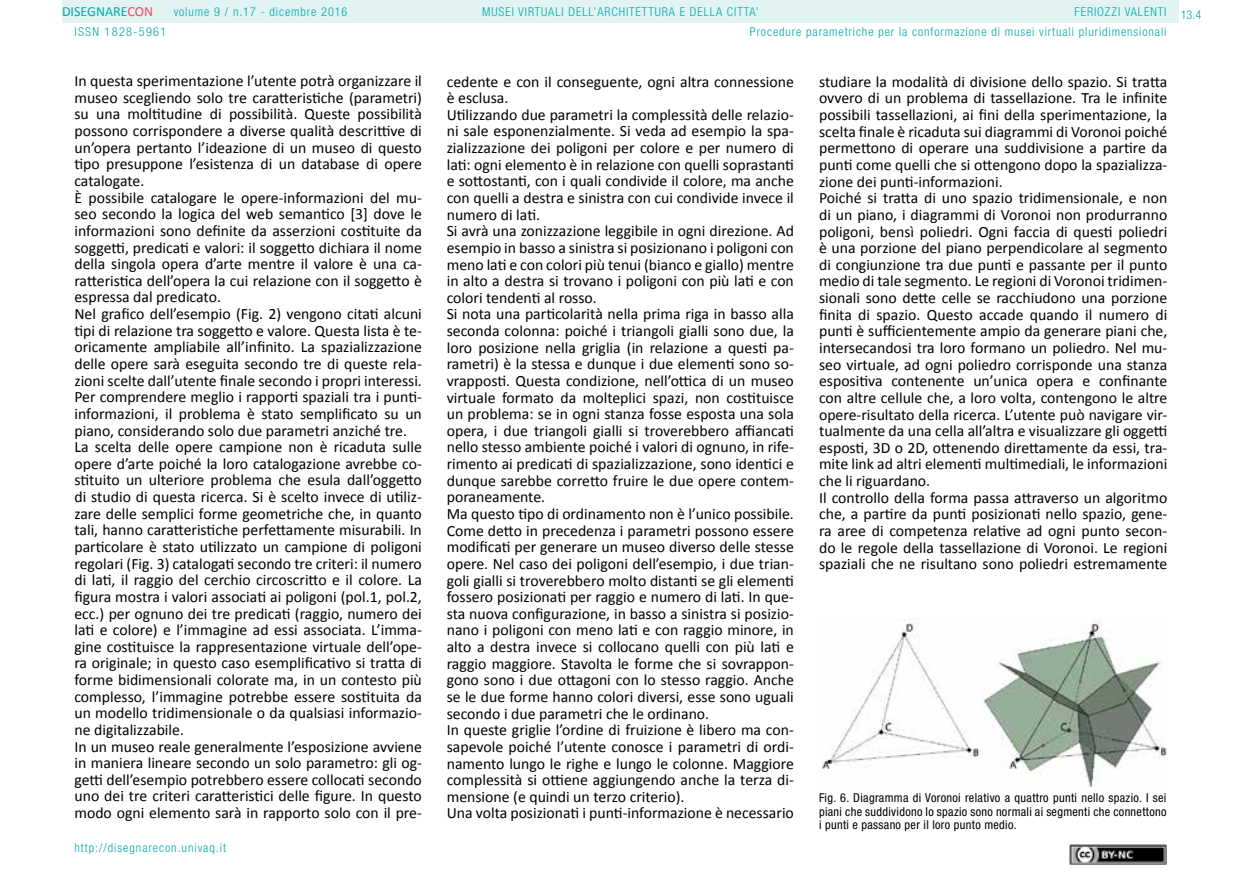
<style>
.page{position:relative;width:1241px;height:893px;background:#fff}
.page>*{position:absolute;margin:0;border:0;box-sizing:border-box;transform-origin:0 0}
.t1{font:15.75px/16.6px "Calibri";color:#000}
.t2{font:14px "Calibri";color:#00aaad}
.t3{font:300 condensed 12.25px/19.4px "Helvetica Neue LT Std";letter-spacing:.075em;color:#00aaad;text-align:right}
.t4{font:condensed 12.25px/13.1px "Helvetica Neue LT Std";letter-spacing:.025em;color:#000;text-align:justify}
.t5{font:300 condensed 12.25px "Helvetica Neue LT Std";letter-spacing:.11em;color:#00aaad}
.s1{color:#f24862}
</style>
<div class="page">
<div style="left:62px;top:0;width:1116px;height:23px;background:#e2f3f3"></div>
<img style="left:1069px;top:845px;width:97px;height:19px">
<img style="left:822px;top:618px;width:345px;height:169px">
<p class="t2" style="left:62px;top:3px;width:93px">DISEGNARE<span class="s1">CON</span></p>
<p class="t3" style="left:749px;top:2px;width:418px">FERIOZZI VALENTI<br>Procedure parametriche per la conformazione di musei virtuali pluridimensionali</p>
<p class="t3" style="left:174px;top:2px;width:175px">volume 9 / n.17 - dicembre 2016</p>
<p class="t3" style="left:482px;top:2px;width:278px">MUSEI VIRTUALI DELL’ARCHITETTURA E DELLA CITTA’</p>
<p class="t3" style="left:1180px;top:5px;width:22px">13.4</p>
<p class="t5" style="left:74px;top:24px;width:93px">ISSN 1828-5961</p>
<p class="t1" style="left:74px;top:72px;width:349px">In questa sperimentazione l’utente potrà organizzare il museo scegliendo solo tre caratteristiche (parametri) su una moltitudine di possibilità. Queste possibilità possono corrispondere a diverse qualità descrittive di un’opera pertanto l’ideazione di un museo di questo tipo presuppone l’esistenza di un database di opere catalogate.<br>È possibile catalogare le opere-informazioni del mu&shy;seo secondo la logica del web semantico [3] dove le informazioni sono definite da asserzioni costituite da soggetti, predicati e valori: il soggetto dichiara il nome della singola opera d’arte mentre il valore è una ca&shy;ratteristica dell’opera la cui relazione con il soggetto è espressa dal predicato.<br>Nel grafico dell’esempio (Fig. 2) vengono citati alcuni tipi di relazione tra soggetto e valore. Questa lista è te&shy;oricamente ampliabile all’infinito. La spazializzazione delle opere sarà eseguita secondo tre di queste rela&shy;zioni scelte dall’utente finale secondo i propri interessi.<br>Per comprendere meglio i rapporti spaziali tra i punti&shy;informazioni, il problema è stato semplificato su un piano, considerando solo due parametri anziché tre.<br>La scelta delle opere campione non è ricaduta sulle opere d’arte poiché la loro catalogazione avrebbe co&shy;stituito un ulteriore problema che esula dall’oggetto di studio di questa ricerca. Si è scelto invece di utiliz&shy;zare delle semplici forme geometriche che, in quanto tali, hanno caratteristiche perfettamente misurabili. In particolare è stato utilizzato un campione di poligoni regolari (Fig. 3) catalogati secondo tre criteri: il numero di lati, il raggio del cerchio circoscritto e il colore. La figura mostra i valori associati ai poligoni (pol.1, pol.2, ecc.) per ognuno dei tre predicati (raggio, numero dei lati e colore) e l’immagine ad essi associata. L’imma&shy;gine costituisce la rappresentazione virtuale dell’ope&shy;ra originale; in questo caso esemplificativo si tratta di forme bidimensionali colorate ma, in un contesto più complesso, l’immagine potrebbe essere sostituita da un modello tridimensionale o da qualsiasi informazio&shy;ne digitalizzabile.<br>In un museo reale generalmente l’esposizione avviene in maniera lineare secondo un solo parametro: gli og&shy;getti dell’esempio potrebbero essere collocati secondo uno dei tre criteri caratteristici delle figure. In questo modo ogni elemento sarà in rapporto solo con il pre-</p>
<p class="t1" style="left:446px;top:72px;width:348px">cedente e con il conseguente, ogni altra connessione è esclusa.<br>Utilizzando due parametri la complessità delle relazio&shy;ni sale esponenzialmente. Si veda ad esempio la spa&shy;zializzazione dei poligoni per colore e per numero di lati: ogni elemento è in relazione con quelli soprastanti e sottostanti, con i quali condivide il colore, ma anche con quelli a destra e sinistra con cui condivide invece il numero di lati.<br>Si avrà una zonizzazione leggibile in ogni direzione. Ad esempio in basso a sinistra si posizionano i poligoni con meno lati e con colori più tenui (bianco e giallo) mentre in alto a destra si trovano i poligoni con più lati e con colori tendenti al rosso.<br>Si nota una particolarità nella prima riga in basso alla seconda colonna: poiché i triangoli gialli sono due, la loro posizione nella griglia (in relazione a questi pa&shy;rametri) è la stessa e dunque i due elementi sono so&shy;vrapposti. Questa condizione, nell’ottica di un museo virtuale formato da molteplici spazi, non costituisce un problema: se in ogni stanza fosse esposta una sola opera, i due triangoli gialli si troverebbero affiancati nello stesso ambiente poiché i valori di ognuno, in rife&shy;rimento ai predicati di spazializzazione, sono identici e dunque sarebbe corretto fruire le due opere contem&shy;poraneamente.<br>Ma questo tipo di ordinamento non è l’unico possibile.<br>Come detto in precedenza i parametri possono essere modificati per generare un museo diverso delle stesse opere. Nel caso dei poligoni dell’esempio, i due trian&shy;goli gialli si troverebbero molto distanti se gli elementi fossero posizionati per raggio e numero di lati. In que&shy;sta nuova configurazione, in basso a sinistra si posizio&shy;nano i poligoni con meno lati e con raggio minore, in alto a destra invece si collocano quelli con più lati e raggio maggiore. Stavolta le forme che si sovrappon&shy;gono sono i due ottagoni con lo stesso raggio. Anche se le due forme hanno colori diversi, esse sono uguali secondo i due parametri che le ordinano.<br>In queste griglie l’ordine di fruizione è libero ma con&shy;sapevole poiché l’utente conosce i parametri di ordi&shy;namento lungo le righe e lungo le colonne. Maggiore complessità si ottiene aggiungendo anche la terza di&shy;mensione (e quindi un terzo criterio).<br>Una volta posizionati i punti-informazione è necessario</p>
<p class="t1" style="left:819px;top:73px;width:350px">studiare la modalità di divisione dello spazio. Si tratta ovvero di un problema di tassellazione. Tra le infinite possibili tassellazioni, ai fini della sperimentazione, la scelta finale è ricaduta sui diagrammi di Voronoi poiché permettono di operare una suddivisione a partire da punti come quelli che si ottengono dopo la spazializza&shy;zione dei punti-informazioni.<br>Poiché si tratta di uno spazio tridimensionale, e non di un piano, i diagrammi di Voronoi non produrranno poligoni, bensì poliedri. Ogni faccia di questi poliedri è una porzione del piano perpendicolare al segmento di congiunzione tra due punti e passante per il punto medio di tale segmento. Le regioni di Voronoi tridimen&shy;sionali sono dette celle se racchiudono una porzione finita di spazio. Questo accade quando il numero di punti è sufficientemente ampio da generare piani che, intersecandosi tra loro formano un poliedro. Nel mu&shy;seo virtuale, ad ogni poliedro corrisponde una stanza espositiva contenente un’unica opera e confinante con altre cellule che, a loro volta, contengono le altre opere-risultato della ricerca. L’utente può navigare vir&shy;tualmente da una cella all’altra e visualizzare gli oggetti esposti, 3D o 2D, ottenendo direttamente da essi, tra&shy;mite link ad altri elementi multimediali, le informazioni che li riguardano.<br>Il controllo della forma passa attraverso un algoritmo che, a partire da punti posizionati nello spazio, gene&shy;ra aree di competenza relative ad ogni punto secon&shy;do le regole della tassellazione di Voronoi. Le regioni spaziali che ne risultano sono poliedri estremamente</p>
<p class="t4" style="left:819px;top:791px;width:349px">Fig. 6. Diagramma di Voronoi relativo a quattro punti nello spazio. I sei piani che suddividono lo spazio sono normali ai segmenti che connettono i punti e passano per il loro punto medio.</p>
<p class="t3" style="left:74px;top:838px;width:153px">http://disegnarecon.univaq.it</p>
</div>
